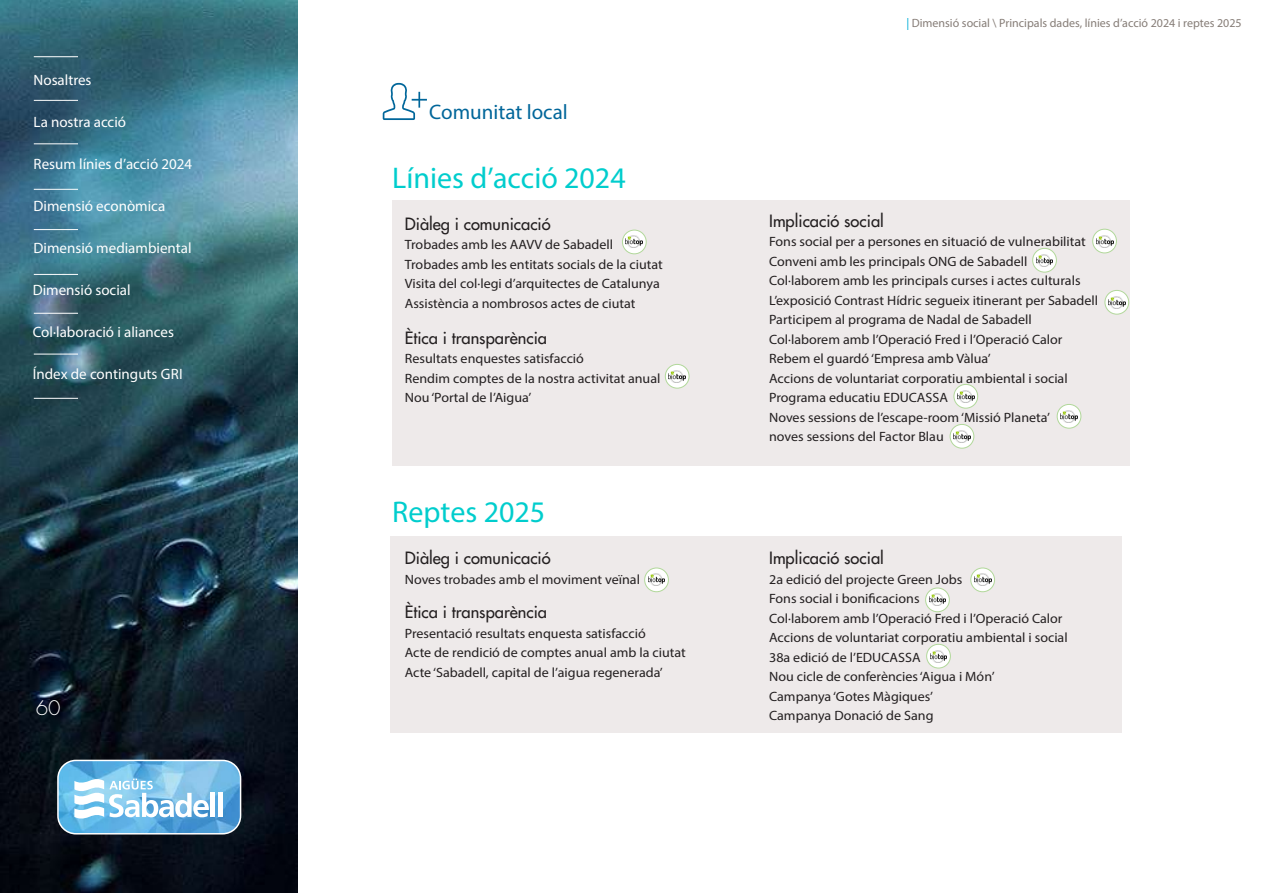
<style>
.page{position:relative;width:1263px;height:893px;background:#fff}
.page>*{position:absolute;margin:0;border:0;box-sizing:border-box;transform-origin:0 0}
.t1{font:30px "Myriad Pro";color:#00cdcd}
.t2{font:21px "Myriad Pro";color:#00669a}
.t3{font:300 19.5px "Futura Std";color:#fff}
.t4{font:500 16.5px "Futura Std";color:#231f20}
.t5{font:15px "Myriad Pro";color:#fff}
.t6{font:13.5px/19.5px "Myriad Pro";color:#231f20;scale:1.04 1}
.t7{font:12px "Myriad Pro";color:#867d77}
.s1{color:#00add8}
</style>
<div class="page">
<img style="left:0;top:0;width:298px;height:893px">
<hr style="left:34px;top:100px;width:44px;height:1px;background:#fff">
<hr style="left:34px;top:56px;width:44px;height:1px;background:#fff">
<hr style="left:34px;top:229px;width:44px;height:1px;background:#fff">
<hr style="left:34px;top:143px;width:44px;height:1px;background:#fff">
<hr style="left:34px;top:189px;width:44px;height:1px;background:#fff">
<hr style="left:34px;top:274px;width:44px;height:1px;background:#fff">
<hr style="left:34px;top:313px;width:44px;height:1px;background:#fff">
<hr style="left:34px;top:354px;width:44px;height:1px;background:#fff">
<hr style="left:34px;top:398px;width:44px;height:1px;background:#fff">
<img style="left:58px;top:760px;width:183px;height:74px">
<div style="left:57px;top:760px;width:184px;height:74px;border:2px solid #fff;border-radius:18px"></div>
<svg style="left:74px;top:778px;width:135px;height:41px"></svg>
<hr style="left:211px;top:793px;width:4px;height:24px;background:#fff">
<hr style="left:218px;top:793px;width:4px;height:24px;background:#fff">
<div style="left:390px;top:536px;width:731px;height:196px;background:#eeeaea"></div>
<svg style="left:383px;top:83px;width:44px;height:37px"></svg>
<div style="left:392px;top:200px;width:738px;height:266px;background:#eeeaea"></div>
<svg style="left:622px;top:230px;width:24px;height:24px"></svg>
<div style="left:622px;top:230px;width:25px;height:24px;border:1px solid #b1d89a;border-radius:50%"></div>
<img style="left:626px;top:236px;width:17px;height:12px">
<svg style="left:665px;top:364px;width:24px;height:24px"></svg>
<div style="left:665px;top:364px;width:24px;height:24px;border:1px solid #b1d89a;border-radius:50%"></div>
<img style="left:669px;top:370px;width:17px;height:12px">
<svg style="left:1093px;top:229px;width:23px;height:24px"></svg>
<div style="left:1092px;top:229px;width:25px;height:24px;border:1px solid #b1d89a;border-radius:50%"></div>
<img style="left:1096px;top:235px;width:17px;height:12px">
<svg style="left:1033px;top:248px;width:23px;height:24px"></svg>
<div style="left:1032px;top:248px;width:25px;height:24px;border:1px solid #b1d89a;border-radius:50%"></div>
<img style="left:1036px;top:254px;width:17px;height:12px">
<svg style="left:1105px;top:290px;width:24px;height:24px"></svg>
<div style="left:1104px;top:290px;width:25px;height:25px;border:1px solid #b1d89a;border-radius:50%"></div>
<img style="left:1108px;top:296px;width:17px;height:12px">
<svg style="left:954px;top:384px;width:24px;height:24px"></svg>
<div style="left:953px;top:384px;width:25px;height:25px;border:1px solid #b1d89a;border-radius:50%"></div>
<img style="left:957px;top:390px;width:17px;height:12px">
<svg style="left:1057px;top:404px;width:24px;height:24px"></svg>
<div style="left:1057px;top:404px;width:24px;height:25px;border:1px solid #b1d89a;border-radius:50%"></div>
<img style="left:1060px;top:410px;width:17px;height:12px">
<svg style="left:950px;top:424px;width:24px;height:24px"></svg>
<div style="left:950px;top:424px;width:24px;height:25px;border:1px solid #b1d89a;border-radius:50%"></div>
<img style="left:953px;top:430px;width:17px;height:12px">
<svg style="left:645px;top:568px;width:23px;height:24px"></svg>
<div style="left:644px;top:568px;width:25px;height:24px;border:1px solid #b1d89a;border-radius:50%"></div>
<img style="left:648px;top:574px;width:17px;height:12px">
<svg style="left:971px;top:568px;width:23px;height:24px"></svg>
<div style="left:970px;top:568px;width:25px;height:24px;border:1px solid #b1d89a;border-radius:50%"></div>
<img style="left:974px;top:574px;width:17px;height:12px">
<svg style="left:925px;top:588px;width:24px;height:24px"></svg>
<div style="left:925px;top:588px;width:25px;height:24px;border:1px solid #b1d89a;border-radius:50%"></div>
<img style="left:929px;top:594px;width:17px;height:12px">
<svg style="left:927px;top:644px;width:23px;height:24px"></svg>
<div style="left:926px;top:644px;width:25px;height:24px;border:1px solid #b1d89a;border-radius:50%"></div>
<img style="left:930px;top:650px;width:17px;height:12px">
<p class="t5" style="left:34px;top:71px;width:59px">Nosaltres</p>
<p class="t5" style="left:34px;top:113px;width:94px">La nostra acció</p>
<p class="t5" style="left:34px;top:155px;width:160px">Resum línies d’acció 2024</p>
<p class="t5" style="left:34px;top:197px;width:133px">Dimensió econòmica</p>
<p class="t5" style="left:34px;top:239px;width:160px">Dimensió mediambiental</p>
<p class="t5" style="left:33px;top:281px;width:99px">Dimensió social</p>
<p class="t5" style="left:33px;top:323px;width:143px">Col·laboració i aliances</p>
<p class="t5" style="left:33px;top:365px;width:152px">Índex de continguts GRI</p>
<h3 class="t3" style="left:36px;top:696px;width:26px">60</h3>
<h2 class="t2" style="left:429px;top:99px;width:140px">Comunitat local</h2>
<h1 class="t1" style="left:392px;top:160px;width:235px">Línies d’acció 2024</h1>
<p class="t4" style="left:405px;top:213px;width:147px">Diàleg i comunicació</p>
<p class="t6" style="left:405px;top:235px;width:250px">Trobades amb les AAVV de Sabadell Trobades amb les entitats socials de la ciutat Visita del col·legi d’arquitectes de Catalunya Assistència a nombrosos actes de ciutat</p>
<p class="t4" style="left:405px;top:327px;width:144px">Ètica i transparència</p>
<p class="t6" style="left:405px;top:349px;width:247px">Resultats enquestes satisfacció<br>Rendim comptes de la nostra activitat anual<br>Nou ‘Portal de l’Aigua’</p>
<h1 class="t1" style="left:392px;top:494px;width:154px">Reptes 2025</h1>
<p class="t4" style="left:405px;top:548px;width:147px">Diàleg i comunicació</p>
<p class="t6" style="left:405px;top:569px;width:228px">Noves trobades amb el moviment veïnal</p>
<p class="t4" style="left:405px;top:602px;width:144px">Ètica i transparència</p>
<p class="t6" style="left:405px;top:623px;width:272px">Presentació resultats enquesta satisfacció<br>Acte de rendició de comptes anual amb la ciutat<br>Acte ‘Sabadell, capital de l’aigua regenerada’</p>
<p class="t7" style="left:906px;top:16px;width:337px"><span class="s1">|</span> Dimensió social \ Principals dades, línies d’acció 2024 i reptes 2025</p>
<p class="t4" style="left:769px;top:210px;width:116px">Implicació social</p>
<p class="t6" style="left:769px;top:232px;width:318px">Fons social per a persones en situació de vulnerabilitat Conveni amb les principals ONG de Sabadell Col·laborem amb les principals curses i actes culturals L’exposició Contrast Hídric segueix itinerant per Sabadell Participem al programa de Nadal de Sabadell Col·laborem amb l’Operació Fred i l’Operació Calor Rebem el guardó ‘Empresa amb Vàlua’<br>Accions de voluntariat corporatiu ambiental i social Programa educatiu EDUCASSA<br>Noves sessions de l’escape-room ‘Missió Planeta’<br>noves sessions del Factor Blau</p>
<p class="t4" style="left:769px;top:548px;width:116px">Implicació social</p>
<p class="t6" style="left:769px;top:569px;width:289px">2a edició del projecte Green Jobs<br>Fons social i bonificacions<br>Col·laborem amb l’Operació Fred i l’Operació Calor Accions de voluntariat corporatiu ambiental i social 38a edició de l’EDUCASSA<br>Nou cicle de conferències ‘Aigua i Món’<br>Campanya ‘Gotes Màgiques’<br>Campanya Donació de Sang</p>
</div>
